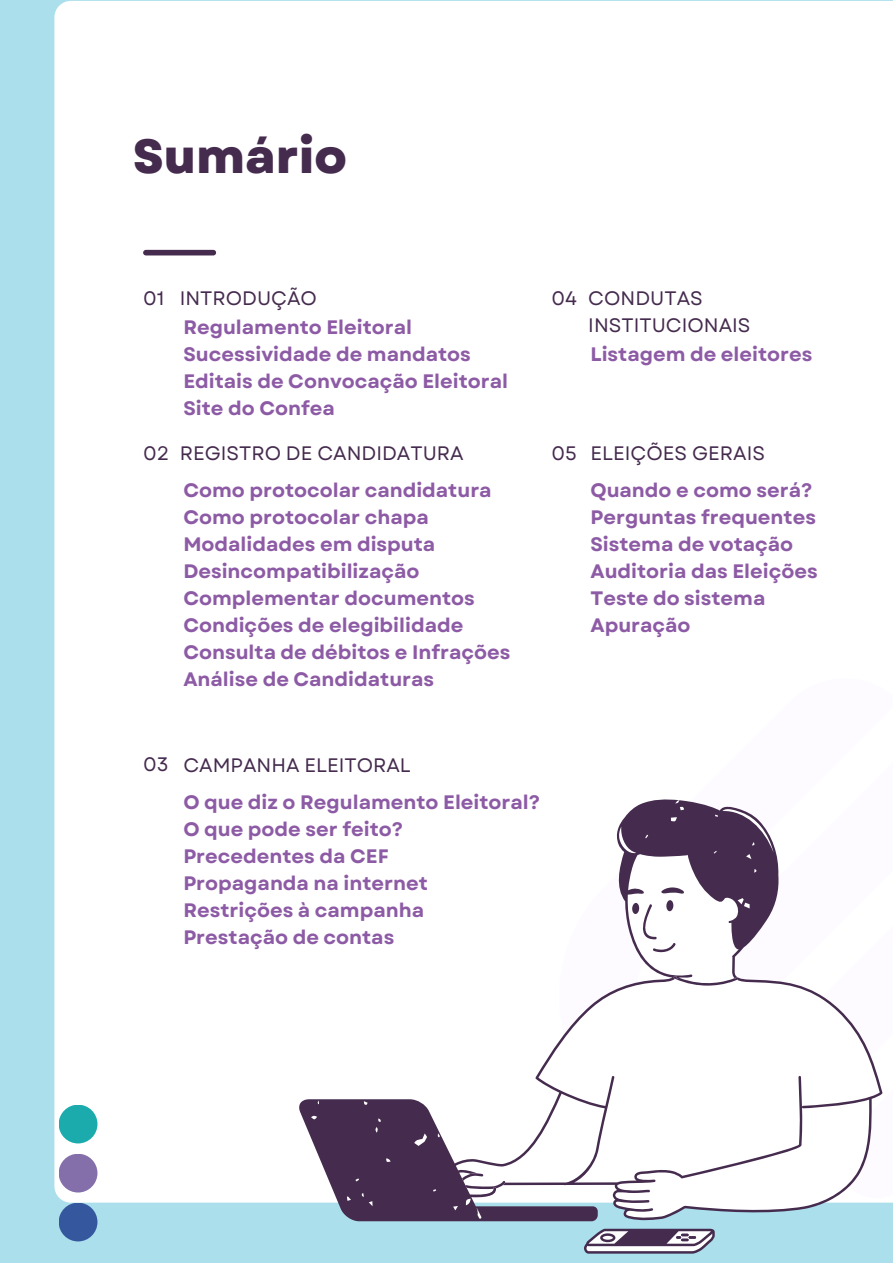
<style>
.page{position:relative;width:893px;height:1264px;background:#fff}
.page>*{position:absolute;margin:0;border:0;box-sizing:border-box;transform-origin:0 0}
.t1{font:800 48px "Garet";color:#452b4e}
.t2{font:700 19.5px "Garet";color:#8d5ba5}
.t3{font:19.5px/27px "Garet";color:#452b4e}
</style>
<div class="page">
<div style="left:0;top:0;width:892px;height:1262px;background:#abdfeb"></div>
<div style="left:54px;top:1px;width:838px;height:1201px;background:#fff"></div>
<div style="left:558px;top:678px;width:334px;height:525px;background:#fff"></div>
<div style="left:59px;top:1153px;width:38px;height:39px;background:#856fab;border-radius:50%"></div>
<div style="left:59px;top:1104px;width:38px;height:39px;background:#1babac;border-radius:50%"></div>
<div style="left:59px;top:1202px;width:38px;height:39px;background:#35579d;border-radius:50%"></div>
<svg style="left:299px;top:798px;width:583px;height:423px;background:#dfe3e9"></svg>
<svg style="left:300px;top:800px;width:575px;height:419px;background:#e3e0e5"></svg>
<svg style="left:660px;top:887px;width:25px;height:7px"></svg>
<svg style="left:633px;top:901px;width:43px;height:52px;background:#e4e0e5"></svg>
<svg style="left:462px;top:1173px;width:43px;height:15px"></svg>
<svg style="left:584px;top:1228px;width:130px;height:25px;background:#928a9e"></svg>
<div style="left:146px;top:250px;width:67px;height:5px;background:#452b4e"></div>
<p class="t1" style="left:133px;top:122px;width:215px">Sumário</p>
<p class="t3" style="left:180px;top:284px;width:139px">INTRODUÇÃO</p>
<p class="t3" style="left:588px;top:284px;width:164px">CONDUTAS<br>INSTITUCIONAIS</p>
<p class="t3" style="left:143px;top:284px;width:23px">01</p>
<p class="t3" style="left:551px;top:284px;width:27px">04</p>
<p class="t2" style="left:183px;top:313px;width:230px">Regulamento Eleitoral</p>
<p class="t2" style="left:183px;top:340px;width:289px">Sucessividade de mandatos</p>
<p class="t2" style="left:183px;top:367px;width:326px">Editais de Convocação Eleitoral</p>
<p class="t2" style="left:183px;top:394px;width:153px">Site do Confea</p>
<p class="t2" style="left:590px;top:340px;width:223px">Listagem de eleitores</p>
<p class="t3" style="left:180px;top:439px;width:285px">REGISTRO DE CANDIDATURA</p>
<p class="t3" style="left:590px;top:439px;width:176px">ELEIÇÕES GERAIS</p>
<p class="t3" style="left:143px;top:439px;width:28px">02</p>
<p class="t3" style="left:551px;top:439px;width:27px">05</p>
<p class="t2" style="left:183px;top:476px;width:310px">Como protocolar candidatura</p>
<p class="t2" style="left:183px;top:503px;width:247px">Como protocolar chapa</p>
<p class="t2" style="left:183px;top:530px;width:253px">Modalidades em disputa</p>
<p class="t2" style="left:183px;top:557px;width:237px">Desincompatibilização</p>
<p class="t2" style="left:183px;top:584px;width:293px">Complementar documentos</p>
<p class="t2" style="left:183px;top:611px;width:281px">Condições de elegibilidade</p>
<p class="t2" style="left:183px;top:638px;width:328px">Consulta de débitos e Infrações</p>
<p class="t2" style="left:183px;top:665px;width:252px">Análise de Candidaturas</p>
<p class="t3" style="left:143px;top:751px;width:27px">03</p>
<p class="t3" style="left:183px;top:751px;width:229px">CAMPANHA ELEITORAL</p>
<p class="t2" style="left:183px;top:788px;width:358px">O que diz o Regulamento Eleitoral?</p>
<p class="t2" style="left:183px;top:815px;width:221px">O que pode ser feito?</p>
<p class="t2" style="left:183px;top:842px;width:207px">Precedentes da CEF</p>
<p class="t2" style="left:183px;top:869px;width:246px">Propaganda na internet</p>
<p class="t2" style="left:183px;top:896px;width:242px">Restrições à campanha</p>
<p class="t2" style="left:183px;top:923px;width:212px">Prestação de contas</p>
<p class="t2" style="left:590px;top:476px;width:223px">Quando e como será?</p>
<p class="t2" style="left:590px;top:503px;width:227px">Perguntas frequentes</p>
<p class="t2" style="left:590px;top:530px;width:204px">Sistema de votação</p>
<p class="t2" style="left:590px;top:557px;width:229px">Auditoria das Eleições</p>
<p class="t2" style="left:590px;top:584px;width:176px">Teste do sistema</p>
<p class="t2" style="left:590px;top:611px;width:102px">Apuração</p>
</div>
